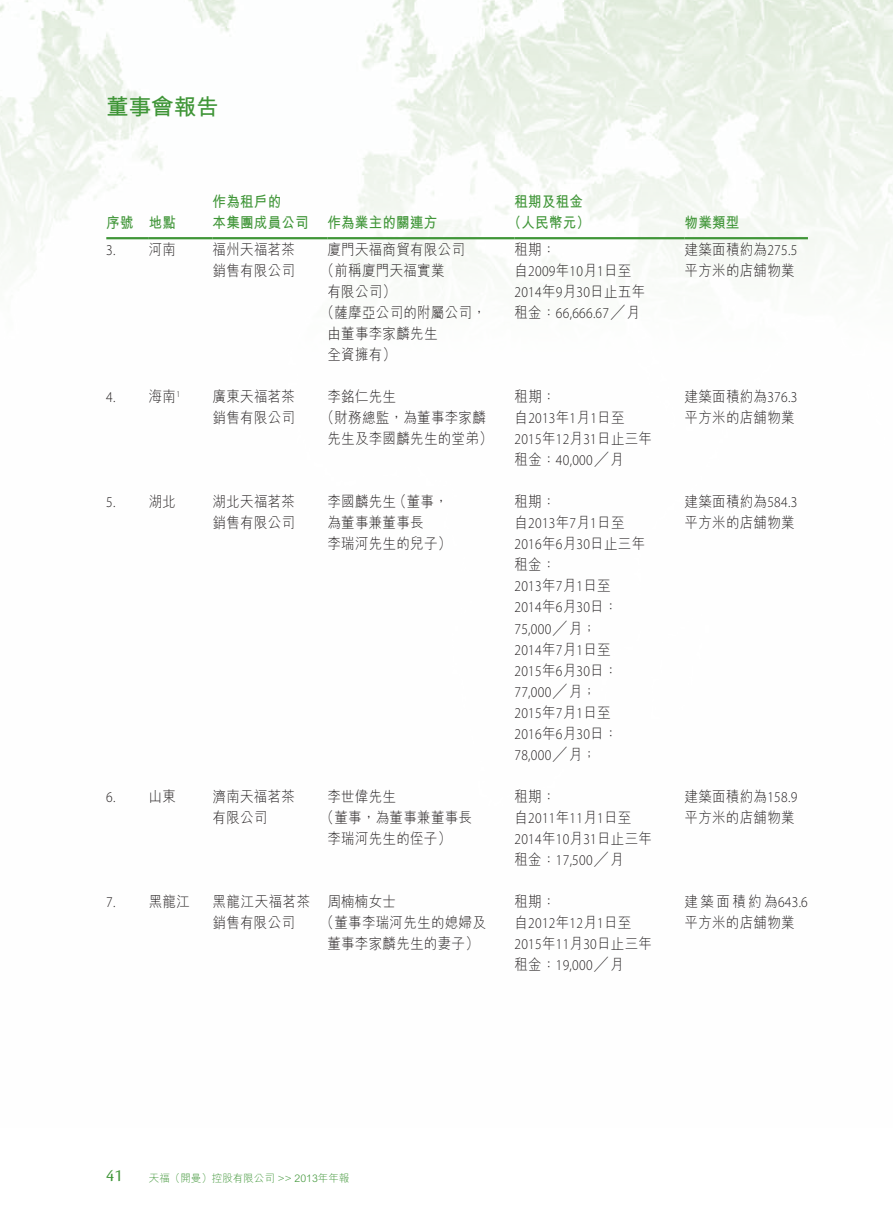
<style>
.page{position:relative;width:893px;height:1212px;background:#fff}
.page>*{position:absolute;margin:0;border:0;box-sizing:border-box;transform-origin:0 0}
.t1{font:700 22.5px "M Hei HK";color:#3f9537}
.t2{font:18px "Cronos Pro Disp";color:#3f9537}
.t3{font:300 15px/21px "M Hei HK";letter-spacing:.02em;color:#231f20;scale:.9 1}
.t4{font:300 15px/21px "Myriad Pro";letter-spacing:.02em;color:#231f20;scale:.9 1}
.t5{font:700 15px/21px "M Hei HK";letter-spacing:.02em;color:#3f9537;scale:.9 1}
.t6{font:300 15px/21px "M Hei HK";letter-spacing:.04em;color:#231f20;scale:.9 1}
.t7{font:300 10.5px "M Hei HK";color:#3f9537}
.s1{font-family:"M Hei HK"}
.s2{font-family:"Myriad Pro"}
</style>
<div class="page">
<img style="left:0;top:0;width:893px;height:279px">
<hr style="left:106px;top:237px;width:43px;height:2px;background:#3f9537">
<hr style="left:149px;top:237px;width:64px;height:2px;background:#3f9537">
<hr style="left:213px;top:237px;width:114px;height:2px;background:#3f9537">
<hr style="left:327px;top:237px;width:187px;height:2px;background:#3f9537">
<hr style="left:514px;top:237px;width:171px;height:2px;background:#3f9537">
<hr style="left:685px;top:237px;width:123px;height:2px;background:#3f9537">
<h1 class="t1" style="left:106px;top:90px;width:114px">董事會報告</h1>
<p class="t5" style="left:106px;top:211px;width:79px">序號 地點</p>
<p class="t5" style="left:213px;top:190px;width:251px">作為租戶的<br>本集團成員公司 作為業主的關連方</p>
<p class="t5" style="left:508px;top:190px;width:93px;text-align:center">租期及租金（人民幣元）</p>
<p class="t4" style="left:106px;top:240px;width:79px">3. <span class="s1">河南</span></p>
<p class="t3" style="left:213px;top:239px;width:93px">福州天福茗茶銷售有限公司</p>
<p class="t3" style="left:327px;top:239px;width:154px">廈門天福商貿有限公司</p>
<p class="t3" style="left:321px;top:260px;width:139px">（前稱廈門天福實業</p>
<p class="t3" style="left:327px;top:281px;width:78px">有限公司）</p>
<p class="t3" style="left:321px;top:302px;width:185px">（薩摩亞公司的附屬公司，</p>
<p class="t3" style="left:327px;top:323px;width:124px">由董事李家麟先生</p>
<p class="t3" style="left:327px;top:344px;width:78px">全資擁有）</p>
<p class="t4" style="left:106px;top:387px;width:84px">4. <span class="s1">海南</span><sup>1</sup></p>
<p class="t3" style="left:213px;top:386px;width:93px">廣東天福茗茶銷售有限公司</p>
<p class="t3" style="left:327px;top:386px;width:78px">李銘仁先生</p>
<p class="t3" style="left:321px;top:407px;width:185px">（財務總監，為董事李家麟</p>
<p class="t3" style="left:327px;top:428px;width:185px">先生及李國麟先生的堂弟）</p>
<p class="t3" style="left:514px;top:239px;width:47px">租期：</p>
<p class="t4" style="left:514px;top:261px;width:147px"><span class="s1">自</span>2009<span class="s1">年</span>10<span class="s1">月</span>1<span class="s1">日至<br></span>2014<span class="s1">年</span>9<span class="s1">月</span>30<span class="s1">日止五年租金：</span>66,666.67<span class="s1">╱月</span></p>
<p class="t3" style="left:514px;top:386px;width:47px">租期：</p>
<p class="t4" style="left:514px;top:408px;width:154px"><span class="s1">自</span>2013<span class="s1">年</span>1<span class="s1">月</span>1<span class="s1">日至<br></span>2015<span class="s1">年</span>12<span class="s1">月</span>31<span class="s1">日止三年租金：</span>40,000<span class="s1">╱月</span></p>
<p class="t4" style="left:106px;top:492px;width:79px">5. <span class="s1">湖北</span></p>
<p class="t3" style="left:213px;top:491px;width:93px">湖北天福茗茶銷售有限公司</p>
<p class="t3" style="left:327px;top:491px;width:139px">李國麟先生（董事，為董事兼董事長<br>李瑞河先生的兒子）</p>
<p class="t3" style="left:514px;top:491px;width:47px">租期：</p>
<p class="t4" style="left:514px;top:513px;width:147px"><span class="s1">自</span>2013<span class="s1">年</span>7<span class="s1">月</span>1<span class="s1">日至<br></span>2016<span class="s1">年</span>6<span class="s1">月</span>30<span class="s1">日止三年</span></p>
<p class="t3" style="left:514px;top:554px;width:47px">租金：</p>
<p class="t4" style="left:514px;top:576px;width:116px">2013<span class="s1">年</span>7<span class="s1">月</span>1<span class="s1">日至<br></span>2014<span class="s1">年</span>6<span class="s1">月</span>30<span class="s1">日：<br></span>75,000<span class="s1">╱月；<br></span>2014<span class="s1">年</span>7<span class="s1">月</span>1<span class="s1">日至<br></span>2015<span class="s1">年</span>6<span class="s1">月</span>30<span class="s1">日：<br></span>77,000<span class="s1">╱月；<br></span>2015<span class="s1">年</span>7<span class="s1">月</span>1<span class="s1">日至<br></span>2016<span class="s1">年</span>6<span class="s1">月</span>30<span class="s1">日：<br></span>78,000<span class="s1">╱月；</span></p>
<p class="t4" style="left:106px;top:786px;width:79px">6. <span class="s1">山東</span></p>
<p class="t3" style="left:213px;top:785px;width:93px">濟南天福茗茶有限公司</p>
<p class="t3" style="left:327px;top:785px;width:78px">李世偉先生</p>
<p class="t3" style="left:321px;top:806px;width:170px">（董事，為董事兼董事長</p>
<p class="t3" style="left:327px;top:827px;width:139px">李瑞河先生的侄子）</p>
<p class="t3" style="left:106px;top:890px;width:94px"><span class="s2">7.</span> 黑龍江</p>
<p class="t6" style="left:213px;top:890px;width:110px">黑龍江天福茗茶銷售有限公司</p>
<p class="t3" style="left:327px;top:890px;width:78px">周楠楠女士</p>
<p class="t3" style="left:321px;top:911px;width:185px">（董事李瑞河先生的媳婦及</p>
<p class="t3" style="left:327px;top:932px;width:170px">董事李家麟先生的妻子）</p>
<p class="t3" style="left:514px;top:785px;width:47px">租期：</p>
<p class="t4" style="left:514px;top:807px;width:154px"><span class="s1">自</span>2011<span class="s1">年</span>11<span class="s1">月</span>1<span class="s1">日至<br></span>2014<span class="s1">年</span>10<span class="s1">月</span>31<span class="s1">日止三年租金：</span>17,500<span class="s1">╱月</span></p>
<p class="t3" style="left:514px;top:890px;width:47px">租期：</p>
<p class="t4" style="left:514px;top:912px;width:154px"><span class="s1">自</span>2012<span class="s1">年</span>12<span class="s1">月</span>1<span class="s1">日至<br></span>2015<span class="s1">年</span>11<span class="s1">月</span>30<span class="s1">日止三年租金：</span>19,000<span class="s1">╱月</span></p>
<p class="t5" style="left:685px;top:211px;width:62px">物業類型</p>
<p class="t3" style="left:685px;top:239px;width:127px">建築面積約為<span class="s2">275.5</span>平方米的店舖物業</p>
<p class="t3" style="left:685px;top:386px;width:127px">建築面積約為<span class="s2">376.3</span>平方米的店舖物業</p>
<p class="t3" style="left:685px;top:491px;width:127px">建築面積約為<span class="s2">584.3</span>平方米的店舖物業</p>
<p class="t3" style="left:685px;top:785px;width:127px">建築面積約為<span class="s2">158.9</span>平方米的店舖物業</p>
<p class="t3" style="left:685px;top:890px;width:139px">建築面積約為<span class="s2">643.6</span>平方米的店舖物業</p>
<p class="t2" style="left:106px;top:1165px;width:18px">41</p>
<p class="t7" style="left:149px;top:1171px;width:202px">天福（開曼）控股有限公司 &gt;&gt; 2013年年報</p>
</div>
